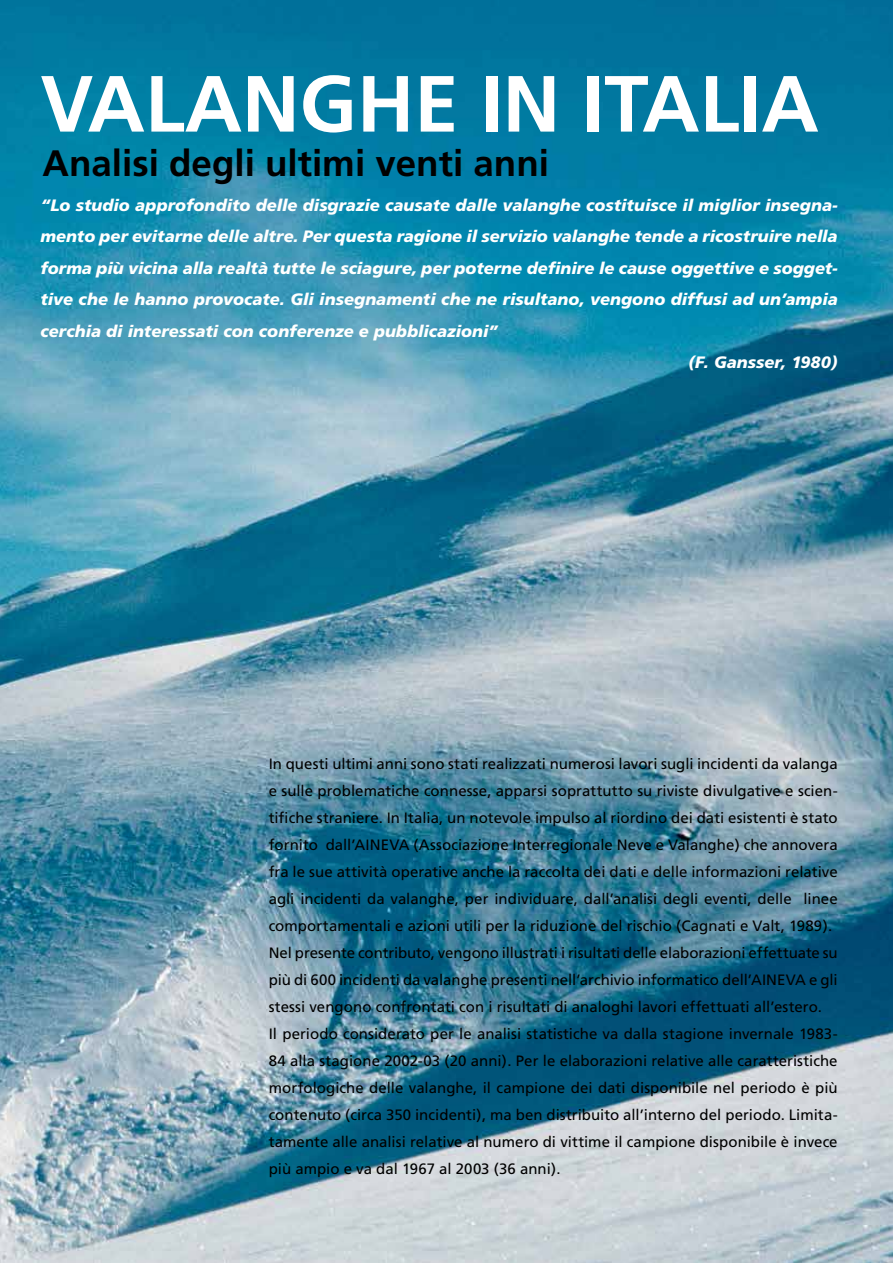
<style>
.page{position:relative;width:893px;height:1263px;background:#fff}
.page>*{position:absolute;margin:0;border:0;box-sizing:border-box;transform-origin:0 0}
.t1{font:700 79.5px "Frutiger";color:#fff}
.t2{font:700 36.75px "Frutiger";color:#000}
.t3{font:italic 900 16.5px "Frutiger";color:#fff}
.t4{font:15px/27px "Frutiger";color:#000}
</style>
<div class="page">
<img style="left:0;top:0;width:893px;height:1263px">
<h1 class="t1" style="left:40px;top:57px;width:780px">VALANGHE IN ITALIA</h1>
<h2 class="t2" style="left:43px;top:142px;width:508px">Analisi degli ultimi venti anni</h2>
<p class="t3" style="left:40px;top:195px;width:799px">“Lo studio approfondito delle disgrazie causate dalle valanghe costituisce il miglior insegna-</p>
<p class="t3" style="left:40px;top:226px;width:799px">mento per evitarne delle altre. Per questa ragione il servizio valanghe tende a ricostruire nella</p>
<p class="t3" style="left:40px;top:258px;width:799px">forma più vicina alla realtà tutte le sciagure, per poterne definire le cause oggettive e sogget-</p>
<p class="t3" style="left:40px;top:289px;width:799px">tive che le hanno provocate. Gli insegnamenti che ne risultano, vengono diffusi ad un’ampia</p>
<p class="t3" style="left:40px;top:321px;width:459px">cerchia di interessati con conferenze e pubblicazioni”</p>
<p class="t3" style="left:688px;top:352px;width:151px">(F. Gansser, 1980)</p>
<p class="t4" style="left:269px;top:750px;width:570px">In questi ultimi anni sono stati realizzati numerosi lavori sugli incidenti da valanga e sulle problematiche connesse, apparsi soprattutto su riviste divulgative e scien&shy;tifiche straniere. In Italia, un notevole impulso al riordino dei dati esistenti è stato fornito dall’AINEVA (Associazione Interregionale Neve e Valanghe) che annovera fra le sue attività operative anche la raccolta dei dati e delle informazioni relative agli incidenti da valanghe, per individuare, dall’analisi degli eventi, delle linee comportamentali e azioni utili per la riduzione del rischio (Cagnati e Valt, 1989).<br>Nel presente contributo, vengono illustrati i risultati delle elaborazioni effettuate su più di 600 incidenti da valanghe presenti nell’archivio informatico dell’AINEVA e gli stessi vengono confrontati con i risultati di analoghi lavori effettuati all’estero.<br>Il periodo considerato per le analisi statistiche va dalla stagione invernale 1983- 84 alla stagione 2002-03 (20 anni). Per le elaborazioni relative alle caratteristiche morfologiche delle valanghe, il campione dei dati disponibile nel periodo è più contenuto (circa 350 incidenti), ma ben distribuito all’interno del periodo. Limita&shy;tamente alle analisi relative al numero di vittime il campione disponibile è invece più ampio e va dal 1967 al 2003 (36 anni).</p>
</div>
